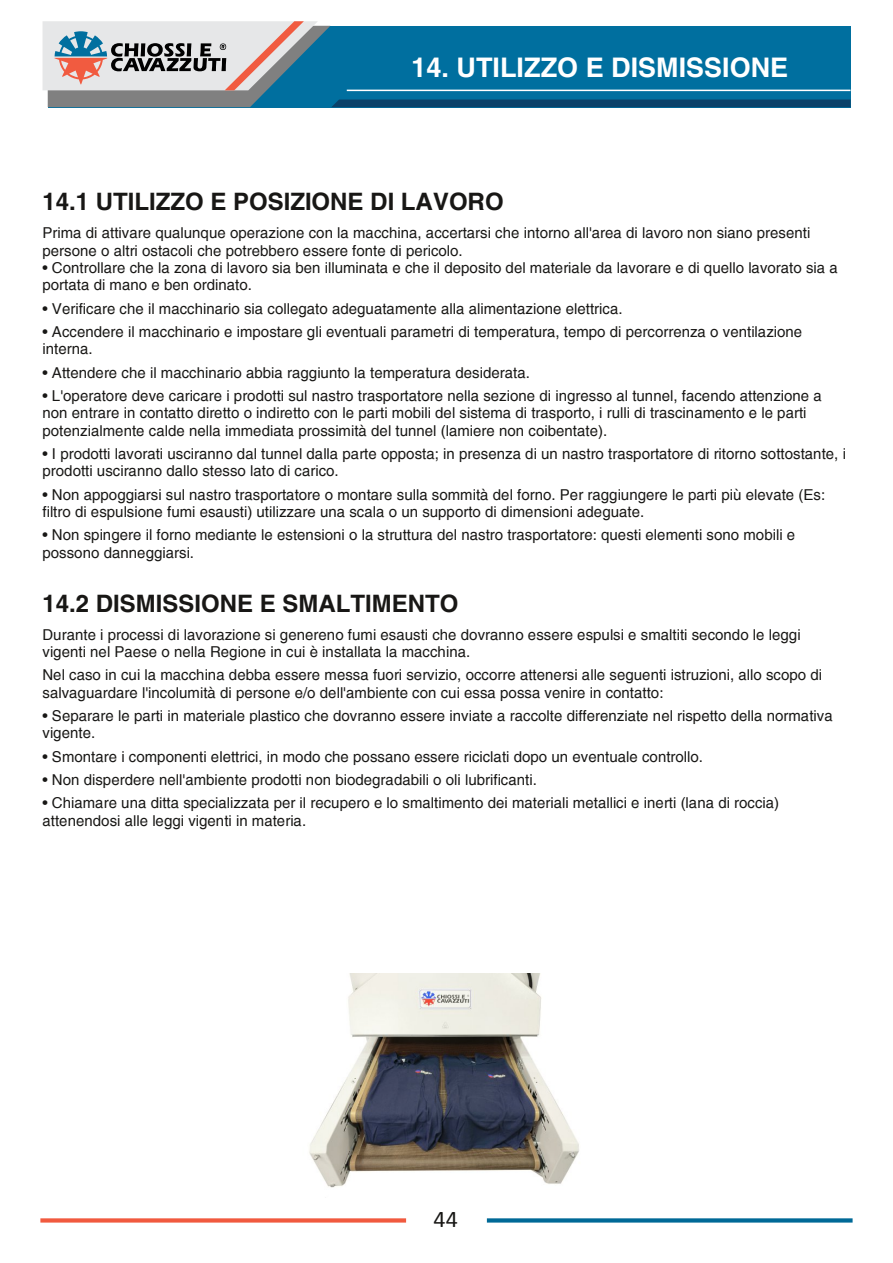
<style>
.page{position:relative;width:893px;height:1263px;background:#fff}
.page>*{position:absolute;margin:0;border:0;box-sizing:border-box;transform-origin:0 0}
.t1{font:700 27px "Helvetica";color:#fff}
.t2{font:700 24px "Helvetica";letter-spacing:.005em;color:#181715}
.t3{font:24px "Calibri";color:#181715}
.t4{font:15px/17.4px "Helvetica";letter-spacing:.005em;color:#181715}
</style>
<div class="page">
<svg style="left:489px;top:1218px;width:361px;height:4px"></svg>
<svg style="left:43px;top:1218px;width:361px;height:4px"></svg>
<svg style="left:43px;top:21px;width:807px;height:86px;background:#4588a7"></svg>
<img style="left:309px;top:973px;width:270px;height:215px">
<h1 class="t1" style="left:412px;top:51px;width:378px">14. UTILIZZO E DISMISSIONE</h1>
<h2 class="t2" style="left:43px;top:187px;width:463px">14.1 UTILIZZO E POSIZIONE DI LAVORO</h2>
<p class="t4" style="left:43px;top:224px;width:769px">Prima di attivare qualunque operazione con la macchina, accertarsi che intorno all'area di lavoro non siano presenti persone o altri ostacoli che potrebbero essere fonte di pericolo.</p>
<p class="t4" style="left:43px;top:259px;width:797px">• Controllare che la zona di lavoro sia ben illuminata e che il deposito del materiale da lavorare e di quello lavorato sia a portata di mano e ben ordinato.</p>
<p class="t4" style="left:43px;top:300px;width:582px">• Verificare che il macchinario sia collegato adeguatamente alla alimentazione elettrica.</p>
<p class="t4" style="left:43px;top:323px;width:761px">• Accendere il macchinario e impostare gli eventuali parametri di temperatura, tempo di percorrenza o ventilazione interna.</p>
<p class="t4" style="left:43px;top:364px;width:489px">• Attendere che il macchinario abbia raggiunto la temperatura desiderata.</p>
<p class="t4" style="left:43px;top:387px;width:781px">• L'operatore deve caricare i prodotti sul nastro trasportatore nella sezione di ingresso al tunnel, facendo attenzione a non entrare in contatto diretto o indiretto con le parti mobili del sistema di trasporto, i rulli di trascinamento e le parti potenzialmente calde nella immediata prossimità del tunnel (lamiere non coibentate).</p>
<p class="t4" style="left:43px;top:445px;width:805px">• I prodotti lavorati usciranno dal tunnel dalla parte opposta; in presenza di un nastro trasportatore di ritorno sottostante, i prodotti usciranno dallo stesso lato di carico.</p>
<p class="t4" style="left:43px;top:486px;width:784px">• Non appoggiarsi sul nastro trasportatore o montare sulla sommità del forno. Per raggiungere le parti più elevate (Es: filtro di espulsione fumi esausti) utilizzare una scala o un supporto di dimensioni adeguate.</p>
<p class="t4" style="left:43px;top:526px;width:754px">• Non spingere il forno mediante le estensioni o la struttura del nastro trasportatore: questi elementi sono mobili e possono danneggiarsi.</p>
<h2 class="t2" style="left:43px;top:589px;width:417px">14.2 DISMISSIONE E SMALTIMENTO</h2>
<p class="t4" style="left:43px;top:626px;width:760px">Durante i processi di lavorazione si genereno fumi esausti che dovranno essere espulsi e smaltiti secondo le leggi vigenti nel Paese o nella Regione in cui è installata la macchina.</p>
<p class="t4" style="left:43px;top:666px;width:781px">Nel caso in cui la macchina debba essere messa fuori servizio, occorre attenersi alle seguenti istruzioni, allo scopo di salvaguardare l'incolumità di persone e/o dell'ambiente con cui essa possa venire in contatto:</p>
<p class="t4" style="left:43px;top:707px;width:792px">• Separare le parti in materiale plastico che dovranno essere inviate a raccolte differenziate nel rispetto della normativa vigente.</p>
<p class="t4" style="left:43px;top:748px;width:662px">• Smontare i componenti elettrici, in modo che possano essere riciclati dopo un eventuale controllo.</p>
<p class="t4" style="left:43px;top:771px;width:496px">• Non disperdere nell'ambiente prodotti non biodegradabili o oli lubrificanti.</p>
<p class="t4" style="left:43px;top:794px;width:738px">• Chiamare una ditta specializzata per il recupero e lo smaltimento dei materiali metallici e inerti (lana di roccia) attenendosi alle leggi vigenti in materia.</p>
<h2 class="t3" style="left:433px;top:1209px;width:26px">44</h2>
</div>
